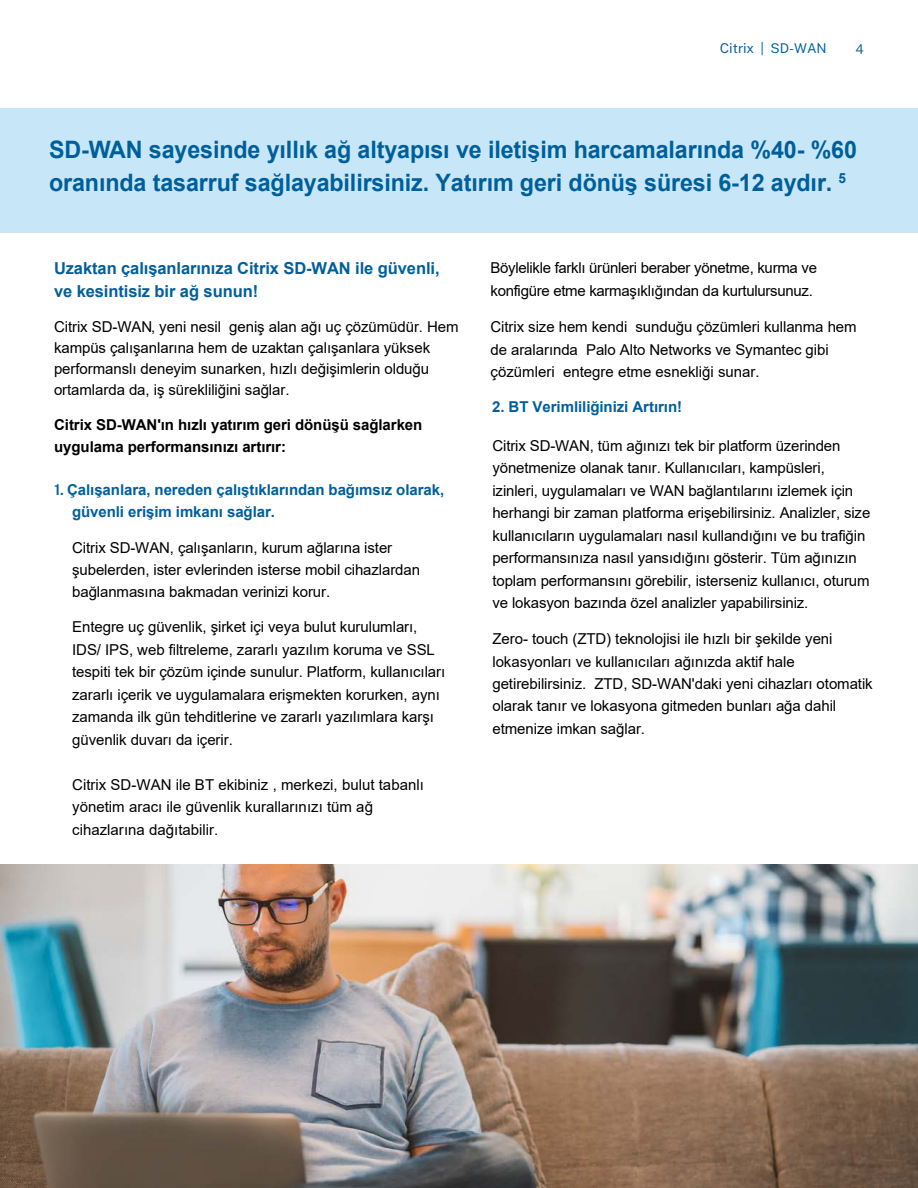
<style>
.page{position:relative;width:918px;height:1188px;background:#fff}
.page>*{position:absolute;margin:0;border:0;box-sizing:border-box;transform-origin:0 0}
.t1{font:700 24px/33px "Arial";letter-spacing:-.005em;color:#005f9b}
.t2{font:700 16.5px/23.1px "Arial";letter-spacing:-.005em;color:#005f9b}
.t3{font:15px/22.5px "Arial";letter-spacing:-.005em;color:#000}
.t4{font:700 15px/21.6px "Arial";letter-spacing:-.005em;color:#005f9b}
.t5{font:700 15px/22.4px "Arial";letter-spacing:-.005em;color:#000}
.t6{font:13.5px "Public Sans";letter-spacing:-.005em;color:#005f9b}
.t7{font:300 13.5px "Public Sans";color:#005f9b}
.s1{font-family:"Public Sans";font-weight:600}
</style>
<div class="page">
<div style="left:0;top:108px;width:918px;height:124px;background:#c7e7f9"></div>
<img style="left:0;top:864px;width:918px;height:324px">
<p class="t6" style="left:720px;top:40px;width:108px">Citrix | SD-WAN</p>
<p class="t7" style="left:856px;top:39px;width:10px">4</p>
<h1 class="t1" style="left:49px;top:133px;width:809px">SD-WAN sayesinde yıllık ağ altyapısı ve iletişim harcamalarında %40- %60 oranında tasarruf sağlayabilirsiniz. Yatırım geri dönüş süresi 6-12 aydır. <sup>5</sup></h1>
<p class="t2" style="left:54px;top:256px;width:387px">Uzaktan çalışanlarınıza Citrix SD-WAN ile güvenli, ve kesintisiz bir ağ sunun!</p>
<p class="t3" style="left:54px;top:316px;width:406px;line-height:21px">Citrix SD-WAN, yeni nesil geniş alan ağı uç çözümüdür. Hem kampüs çalışanlarına hem de uzaktan çalışanlara yüksek performanslı deneyim sunarken, hızlı değişimlerin olduğu ortamlarda da, iş sürekliliğini sağlar.</p>
<p class="t5" style="left:54px;top:414px;width:370px">Citrix SD-WAN'ın hızlı yatırım geri dönüşü sağlarken uygulama performansınızı artırır:</p>
<p class="t4" style="left:72px;top:479px;width:374px;text-indent:-18px"><span class="s1">1.</span> Çalışanlara, nereden çalıştıklarından bağımsız olarak, güvenli erişim imkanı sağlar.</p>
<p class="t3" style="left:72px;top:536px;width:349px">Citrix SD-WAN, çalışanların, kurum ağlarına ister şubelerden, ister evlerinden isterse mobil cihazlardan bağlanmasına bakmadan verinizi korur.</p>
<p class="t3" style="left:72px;top:616px;width:375px">Entegre uç güvenlik, şirket içi veya bulut kurulumları, IDS/ IPS, web filtreleme, zararlı yazılım koruma ve SSL tespiti tek bir çözüm içinde sunulur. Platform, kullanıcıları zararlı içerik ve uygulamalara erişmekten korurken, aynı zamanda ilk gün tehditlerine ve zararlı yazılımlara karşı güvenlik duvarı da içerir.</p>
<p class="t3" style="left:72px;top:773px;width:353px">Citrix SD-WAN ile BT ekibiniz , merkezi, bulut tabanlı yönetim aracı ile güvenlik kurallarınızı tüm ağ cihazlarına dağıtabilir.</p>
<p class="t3" style="left:490px;top:257px;width:328px">Böylelikle farklı ürünleri beraber yönetme, kurma ve konfigüre etme karmaşıklığından da kurtulursunuz.</p>
<p class="t3" style="left:490px;top:316px;width:368px">Citrix size hem kendi sunduğu çözümleri kullanma hem de aralarında Palo Alto Networks ve Symantec gibi çözümleri entegre etme esnekliği sunar.</p>
<p class="t4" style="left:492px;top:396px;width:191px">2. BT Verimliliğinizi Artırın!</p>
<p class="t3" style="left:492px;top:434px;width:379px">Citrix SD-WAN, tüm ağınızı tek bir platform üzerinden yönetmenize olanak tanır. Kullanıcıları, kampüsleri, izinleri, uygulamaları ve WAN bağlantılarını izlemek için herhangi bir zaman platforma erişebilirsiniz. Analizler, size kullanıcıların uygulamaları nasıl kullandığını ve bu trafiğin performansınıza nasıl yansıdığını gösterir. Tüm ağınızın toplam performansını görebilir, isterseniz kullanıcı, oturum ve lokasyon bazında özel analizler yapabilirsiniz.</p>
<p class="t3" style="left:492px;top:628px;width:382px">Zero- touch (ZTD) teknolojisi ile hızlı bir şekilde yeni lokasyonları ve kullanıcıları ağınızda aktif hale getirebilirsiniz. ZTD, SD-WAN'daki yeni cihazları otomatik olarak tanır ve lokasyona gitmeden bunları ağa dahil etmenize imkan sağlar.</p>
</div>
